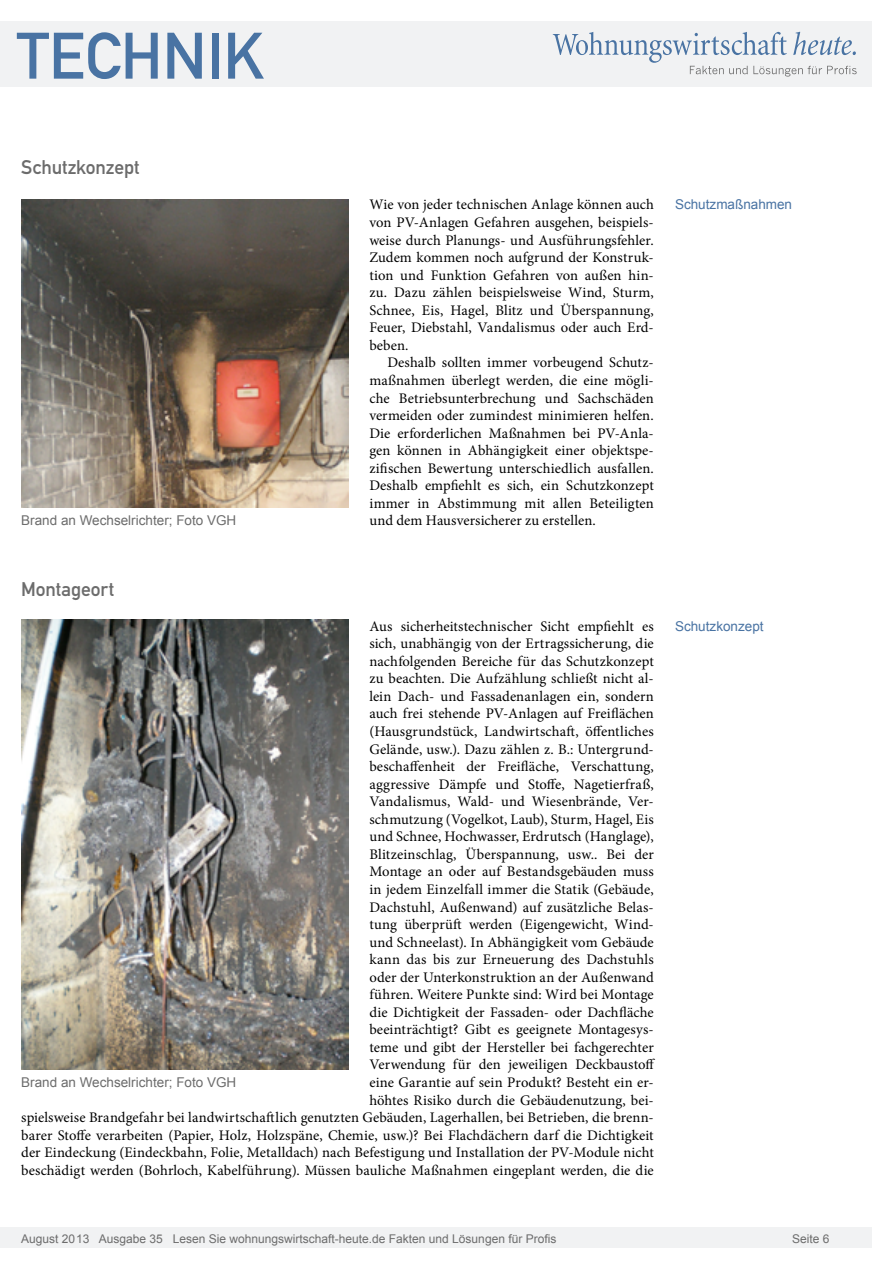
<style>
.page{position:relative;width:893px;height:1263px;background:#fff}
.page>*{position:absolute;margin:0;border:0;box-sizing:border-box;transform-origin:0 0}
.t1{font:64.5px "DIN Mittelschrift";color:#4973a3}
.Überschrift_Grau{font:19.5px "DIN Mittelschrift";letter-spacing:-.005em;color:#6c6c6c}
.Fließtext_erste_Zeil{font:14.7px/17.5px "Minion Pro";letter-spacing:.005em;color:#000;text-align:justify}
.Fliesstext{font:14.7px/17.5px "Minion Pro";letter-spacing:.005em;color:#000;text-align:justify}
.Bildunterschrift{font:13.5px "Arial";color:#6c6c6c}
.Info{font:13.5px "Arial";color:#4973a3}
.t2{font:12px "Arial";color:#6c6c6c}
</style>
<div class="page">
<div style="left:0;top:1227px;width:872px;height:20px;background:#f1f2f3"></div>
<div style="left:0;top:21px;width:872px;height:66px;background:#f1f2f3"></div>
<svg style="left:553px;top:32px;width:304px;height:45px"></svg>
<img style="left:21px;top:200px;width:327px;height:308px">
<img style="left:22px;top:619px;width:326px;height:450px">
<h1 class="t1" style="left:17px;top:18px;width:249px">TECHNIK</h1>
<p class="Überschrift_Grau" style="left:21px;top:156px;width:120px">Schutzkonzept</p>
<p class="Bildunterschrift" style="left:21px;top:512px;width:217px">Brand an Wechselrichter; Foto VGH</p>
<p class="Fließtext_erste_Zeil" style="left:369px;top:196px;width:286px">Wie von jeder technischen Anlage können auch von PV-Anlagen Gefahren ausgehen, beispiels&shy;weise durch Planungs- und Ausführungsfehler.<br>Zudem kommen noch aufgrund der Konstruk&shy;tion und Funktion Gefahren von außen hin&shy;zu. Dazu zählen beispielsweise Wind, Sturm, Schnee, Eis, Hagel, Blitz und Überspannung, Feuer, Diebstahl, Vandalismus oder auch Erd&shy;beben.</p>
<p class="Fliesstext" style="left:369px;top:354px;width:286px;text-indent:18px">Deshalb sollten immer vorbeugend Schutz&shy;maßnahmen überlegt werden, die eine mögli&shy;che Betriebsunterbrechung und Sachschäden vermeiden oder zumindest minimieren helfen.<br>Die erforderlichen Maßnahmen bei PV-Anla&shy;gen können in Abhängigkeit einer objektspe&shy;zifischen Bewertung unterschiedlich ausfallen.<br>Deshalb empfiehlt es sich, ein Schutzkonzept immer in Abstimmung mit allen Beteiligten und dem Hausversicherer zu erstellen.</p>
<p class="Info" style="left:675px;top:196px;width:119px">Schutzmaßnahmen</p>
<p class="Überschrift_Grau" style="left:21px;top:577px;width:95px">Montageort</p>
<p class="Fließtext_erste_Zeil" style="left:21px;top:617px;width:635px;text-align:right">Aus sicherheitstechnischer Sicht empfiehlt es<br>sich, unabhängig von der Ertragssicherung, die<br>nachfolgenden Bereiche für das Schutzkonzept<br>zu beachten. Die Aufzählung schließt nicht al-<br>lein Dach- und Fassadenanlagen ein, sondern<br>auch frei stehende PV-Anlagen auf Freiflächen<br>(Hausgrundstück, Landwirtschaft, öffentliches<br>Gelände, usw.). Dazu zählen z. B.: Untergrund-<br>beschaffenheit der Freifläche, Verschattung,<br>aggressive Dämpfe und Stoffe, Nagetierfraß,<br>Vandalismus, Wald- und Wiesenbrände, Ver-<br>schmutzung (Vogelkot, Laub), Sturm, Hagel, Eis<br>und Schnee, Hochwasser, Erdrutsch (Hanglage),<br>Blitzeinschlag, Überspannung, usw.. Bei der<br>Montage an oder auf Bestandsgebäuden muss<br>in jedem Einzelfall immer die Statik (Gebäude,<br>Dachstuhl, Außenwand) auf zusätzliche Belas-<br>tung überprüft werden (Eigengewicht, Wind-<br>und Schneelast). In Abhängigkeit vom Gebäude<br>kann das bis zur Erneuerung des Dachstuhls<br>oder der Unterkonstruktion an der Außenwand<br>führen. Weitere Punkte sind: Wird bei Montage<br>die Dichtigkeit der Fassaden- oder Dachfläche<br>beeinträchtigt? Gibt es geeignete Montagesys-<br>teme und gibt der Hersteller bei fachgerechter<br>Verwendung für den jeweiligen Deckbaustoff<br>eine Garantie auf sein Produkt? Besteht ein er-<br>höhtes Risiko durch die Gebäudenutzung, bei-<br>spielsweise Brandgefahr bei landwirtschaftlich genutzten Gebäuden, Lagerhallen, bei Betrieben, die brenn&shy;barer Stoffe verarbeiten (Papier, Holz, Holzspäne, Chemie, usw.)? Bei Flachdächern darf die Dichtigkeit der Eindeckung (Eindeckbahn, Folie, Metalldach) nach Befestigung und Installation der PV-Module nicht beschädigt werden (Bohrloch, Kabelführung). Müssen bauliche Maßnahmen eingeplant werden, die die</p>
<p class="Bildunterschrift" style="left:21px;top:1073px;width:217px">Brand an Wechselrichter; Foto VGH</p>
<p class="Info" style="left:675px;top:617px;width:90px">Schutzkonzept</p>
<p class="t2" style="left:21px;top:1230px;width:537px">August 2013 Ausgabe 35 Lesen Sie wohnungswirtschaft-heute.de Fakten und Lösungen für Profis</p>
<p class="t2" style="left:792px;top:1231px;width:39px">Seite 6</p>
</div>
